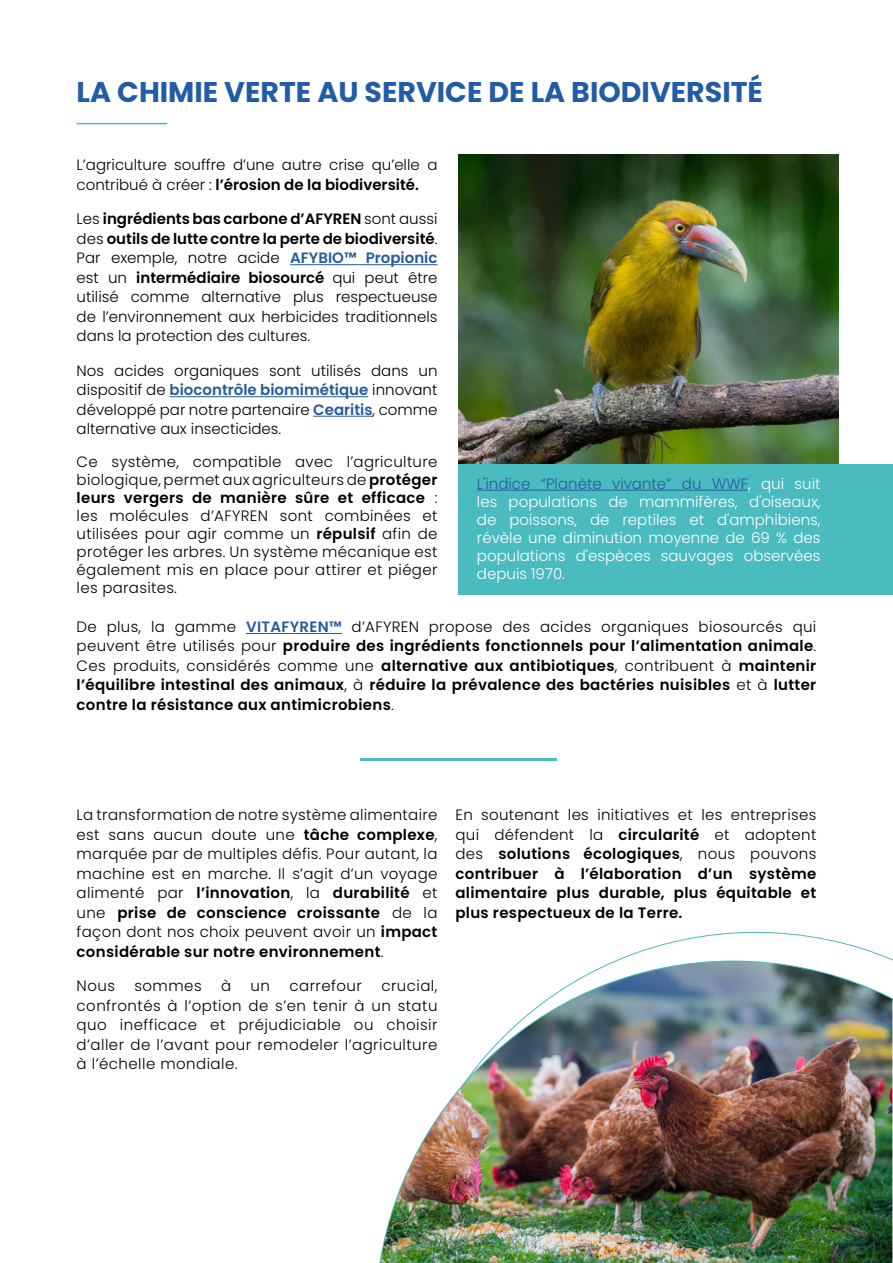
<style>
.page{position:relative;width:893px;height:1263px;background:#fff}
.page>*{position:absolute;margin:0;border:0;box-sizing:border-box;transform-origin:0 0}
.t1{font:700 28.5px "Poppins";color:#225ba7}
.t2{font:300 15px/19.5px "Poppins";letter-spacing:.02em;color:#000;text-align:justify}
.t3{font:600 15px/19.5px "Poppins";letter-spacing:.02em;color:#000;text-align:justify}
.t4{font:300 15px/18px "Poppins";color:#fff;text-align:justify}
.t5{font:300 15px/19.5px "Poppins";color:#000}
.s1{font-weight:600}
.s2{font-weight:600;color:#265b9b}
.s3{color:#265b9b}
.s4{font-weight:300}
</style>
<div class="page">
<img style="left:458px;top:154px;width:381px;height:310px">
<hr style="left:77px;top:123px;width:90px;height:1px;background:#4abbbf">
<hr style="left:290px;top:264px;width:147px;height:1px;background:#265b9b">
<hr style="left:170px;top:396px;width:198px;height:1px;background:#265b9b">
<hr style="left:313px;top:416px;width:60px;height:1px;background:#265b9b">
<div style="left:458px;top:464px;width:435px;height:130px;background:#4abbbf"></div>
<hr style="left:477px;top:490px;width:271px;height:1px;background:#265b9b">
<img style="left:379px;top:961px;width:514px;height:302px">
<hr style="left:360px;top:758px;width:197px;height:3px;background:#4abbbf">
<hr style="left:246px;top:633px;width:96px;height:1px;background:#265b9b">
<h1 class="t1" style="left:77px;top:79px;width:688px">LA CHIMIE VERTE AU SERVICE DE LA BIODIVERSITÉ</h1>
<p class="t5" style="left:77px;top:155px;width:362px">L’agriculture souffre d’une autre crise qu’elle a contribué à créer : <span class="s1">l’érosion de la biodiversité.</span></p>
<p class="t2" style="left:77px;top:209px;width:362px">Les <span class="s1">ingrédients bas carbone d’AFYREN</span> sont aussi des <span class="s1">outils de lutte contre la perte de biodiversité</span>.<br>Par exemple, notre acide <span class="s2">AFYBIO™ Propionic </span>est un <span class="s1">intermédiaire biosourcé</span> qui peut être utilisé comme alternative plus respectueuse de l’environnement aux herbicides traditionnels dans la protection des cultures.</p>
<p class="t2" style="left:77px;top:361px;width:362px">Nos acides organiques sont utilisés dans un dispositif de <span class="s2">biocontrôle biomimétique</span> innovant développé par notre partenaire <span class="s2">Cearitis</span>, comme alternative aux insecticides.</p>
<p class="t2" style="left:77px;top:453px;width:362px;line-height:18px">Ce système, compatible avec l’agriculture biologique, permet aux agriculteurs de <span class="s1">protéger leurs vergers de manière sûre et efficace</span> : les molécules d’AFYREN sont combinées et utilisées pour agir comme un <span class="s1">répulsif</span> afin de protéger les arbres. Un système mécanique est également mis en place pour attirer et piéger les parasites.</p>
<p class="t4" style="left:477px;top:475px;width:345px"><span class="s3">L'indice “Planète vivante” du WWF</span>, qui suit les populations de mammifères, d'oiseaux, de poissons, de reptiles et d'amphibiens, révèle une diminution moyenne de 69 % des populations d'espèces sauvages observées depuis 1970.</p>
<p class="t3" style="left:77px;top:618px;width:741px"><span class="s4">De plus, la gamme</span> <span class="s3">VITAFYREN™</span> <span class="s4">d’AFYREN propose des acides organiques biosourcés qui peuvent être utilisés pour</span> produire des ingrédients fonctionnels pour l’alimentation animale<span class="s4">.<br>Ces produits, considérés comme une</span> alternative aux antibiotiques<span class="s4">, contribuent à</span> maintenir l’équilibre intestinal des animaux<span class="s4">, à</span> réduire la prévalence des bactéries nuisibles <span class="s4">et à</span> lutter contre la résistance aux antimicrobiens<span class="s4">.</span></p>
<p class="t2" style="left:77px;top:805px;width:362px">La transformation de notre système alimentaire est sans aucun doute une <span class="s1">tâche complexe</span>, marquée par de multiples défis. Pour autant, la machine est en marche. Il s’agit d’un voyage alimenté par <span class="s1">l’innovation</span>, la <span class="s1">durabilité</span> et une <span class="s1">prise de conscience croissante</span> de la façon dont nos choix peuvent avoir un <span class="s1">impact considérable sur notre environnement</span>.</p>
<p class="t2" style="left:77px;top:976px;width:40px">Nous</p>
<p class="t2" style="left:134px;top:976px;width:69px">sommes</p>
<p class="t2" style="left:221px;top:976px;width:12px">à</p>
<p class="t2" style="left:251px;top:976px;width:21px">un</p>
<p class="t2" style="left:289px;top:976px;width:74px">carrefour</p>
<p class="t2" style="left:77px;top:976px;width:362px;text-indent:305px">crucial, confrontés à l’option de s’en tenir à un statu quo inefficace et préjudiciable ou choisir d’aller de l’avant pour remodeler l’agriculture à l’échelle mondiale.</p>
<p class="t3" style="left:455px;top:806px;width:362px"><span class="s4">En soutenant les initiatives et les entreprises qui défendent la</span> circularité <span class="s4">et adoptent des</span> solutions écologiques<span class="s4">, nous pouvons </span>contribuer à l’élaboration d’un système alimentaire plus durable, plus équitable et plus respectueux de la Terre.</p>
</div>
